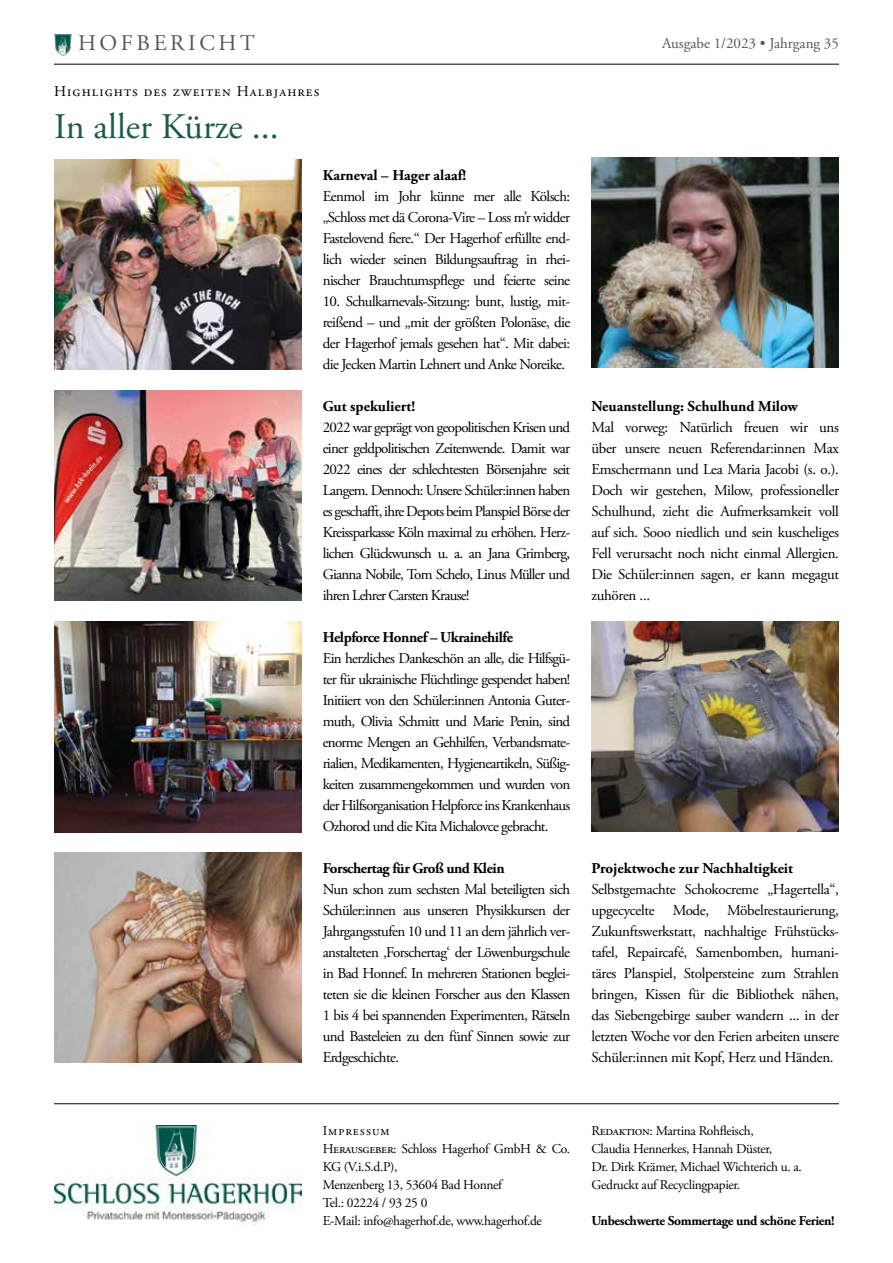
<style>
.page{position:relative;width:893px;height:1263px;background:#fff}
.page>*{position:absolute;margin:0;border:0;box-sizing:border-box;transform-origin:0 0}
.t1{font:36px "Adobe Garamond Pro";color:#1e5a4a}
.t2{font:22.35px "Adobe Garamond Pro";letter-spacing:.16em;color:#575756}
.t3{font:15px/21px "Adobe Garamond Pro";letter-spacing:-.05em;color:#000;text-align:justify}
.t4{font:700 15px "Adobe Garamond Pro";color:#000}
.t5{font:700 15px "Adobe Garamond Pro";letter-spacing:-.03em;color:#000}
.t6{font:15px "Adobe Garamond Pro";letter-spacing:.075em;color:#000}
.t7{font:15px "Adobe Garamond Pro";color:#575756}
.t8{font:13.5px/18px "Adobe Garamond Pro";letter-spacing:-.025em;color:#000}
.t9{font:700 13.5px "Adobe Garamond Pro";letter-spacing:-.025em;color:#000}
</style>
<div class="page">
<hr style="left:54px;top:1103px;width:785px;height:1px;background:#000">
<img style="left:54px;top:1125px;width:247px;height:100px">
<img style="left:54px;top:159px;width:247px;height:210px">
<img style="left:54px;top:621px;width:247px;height:212px">
<img style="left:54px;top:390px;width:247px;height:210px">
<img style="left:591px;top:621px;width:248px;height:210px">
<img style="left:54px;top:852px;width:247px;height:210px">
<hr style="left:54px;top:64px;width:785px;height:1px;background:#000">
<img style="left:54px;top:35px;width:18px;height:20px">
<img style="left:591px;top:158px;width:248px;height:210px">
<h2 class="t2" style="left:78px;top:30px;width:178px">HOFBERICHT</h2>
<p class="t7" style="left:662px;top:35px;width:178px">Ausgabe 1/2023 • Jahrgang 35</p>
<p class="t6" style="left:54px;top:82px;width:267px">Highlights des zweiten Halbjahres</p>
<h1 class="t1" style="left:54px;top:105px;width:226px">In aller Kürze ...</h1>
<p class="t4" style="left:323px;top:167px;width:145px">Karneval – Hager alaaf!</p>
<p class="t3" style="left:323px;top:186px;width:249px">Eenmol im Johr künne mer alle Kölsch: „Schloss met dä Corona-Vire – Loss m’r widder Fastelovend fiere.“ Der Hagerhof erfüllte end&shy;lich wieder seinen Bildungsauftrag in rhei&shy;nischer Brauchtumspflege und feierte seine</p>
<p class="t3" style="left:323px;top:291px;width:249px">10. Schulkarnevals-Sitzung: bunt, lustig, mit&shy;reißend – und „mit der größten Polonäse, die der Hagerhof jemals gesehen hat“. Mit dabei: die Jecken Martin Lehnert und Anke Noreike.</p>
<p class="t4" style="left:323px;top:398px;width:94px">Gut spekuliert!</p>
<p class="t3" style="left:323px;top:417px;width:249px">2022 war geprägt von geopolitischen Krisen und einer geldpolitischen Zeitenwende. Damit war 2022 eines der schlechtesten Börsenjahre seit Langem. Dennoch: Unsere Schüler:innen haben es geschafft, ihre Depots beim Planspiel Börse der Kreissparkasse Köln maximal zu erhöhen. Herz&shy;lichen Glückwunsch u. a. an Jana Grimberg, Gianna Nobile, Tom Schelo, Linus Müller und ihren Lehrer Carsten Krause!</p>
<p class="t5" style="left:323px;top:629px;width:192px">Helpforce Honnef – Ukrainehilfe</p>
<p class="t3" style="left:323px;top:648px;width:249px">Ein herzliches Dankeschön an alle, die Hilfsgü&shy;ter für ukrainische Flüchtlinge gespendet haben!<br>Initiiert von den Schüler:innen Antonia Guter&shy;muth, Olivia Schmitt und Marie Penin, sind enorme Mengen an Gehhilfen, Verbandsmate&shy;rialien, Medikamenten, Hygieneartikeln, Süßig&shy;keiten zusammengekommen und wurden von der Hilfsorganisation Helpforce ins Krankenhaus Ozhorod und die Kita Michalovce gebracht.</p>
<p class="t5" style="left:323px;top:860px;width:183px">Forschertag für Groß und Klein</p>
<p class="t3" style="left:323px;top:879px;width:249px">Nun schon zum sechsten Mal beteiligten sich Schüler:innen aus unseren Physikkursen der Jahrgangsstufen 10 und 11 an dem jährlich ver&shy;anstalteten ‚Forschertag‘ der Löwenburgschule in Bad Honnef. In mehreren Stationen beglei&shy;teten sie die kleinen Forscher aus den Klassen 1 bis 4 bei spannenden Experimenten, Rätseln und Basteleien zu den fünf Sinnen sowie zur Erdgeschichte.</p>
<p class="t4" style="left:591px;top:398px;width:208px">Neuanstellung: Schulhund Milow</p>
<p class="t3" style="left:591px;top:417px;width:249px">Mal vorweg: Natürlich freuen wir uns über unsere neuen Referendar:innen Max Emschermann und Lea Maria Jacobi (s. o.).<br>Doch wir gestehen, Milow, professioneller Schulhund, zieht die Aufmerksamkeit voll auf sich. Sooo niedlich und sein kuscheliges Fell verursacht noch nicht einmal Allergien.<br>Die Schüler:innen sagen, er kann megagut zuhören ...</p>
<p class="t4" style="left:591px;top:860px;width:203px">Projektwoche zur Nachhaltigkeit</p>
<p class="t3" style="left:591px;top:879px;width:249px">Selbstgemachte Schokocreme „Hagertella“, upgecycelte Mode, Möbelrestaurierung, Zukunftswerkstatt, nachhaltige Frühstücks&shy;tafel, Repaircafé, Samenbomben, humani&shy;täres Planspiel, Stolpersteine zum Strahlen bringen, Kissen für die Bibliothek nähen, das Siebengebirge sauber wandern ... in der letzten Woche vor den Ferien arbeiten unsere Schüler:innen mit Kopf, Herz und Händen.</p>
<p class="t8" style="left:323px;top:1122px;width:249px">Impressum<br>Herausgeber: Schloss Hagerhof GmbH &amp; Co.<br>KG (V.i.S.d.P),<br>Menzenberg 13, 53604 Bad Honnef<br>Tel.: 02224 / 93 25 0<br>E-Mail: info@hagerhof.de, www.hagerhof.de</p>
<p class="t8" style="left:591px;top:1122px;width:212px">Redaktion: Martina Rohfleisch,<br>Claudia Hennerkes, Hannah Düster,<br>Dr. Dirk Krämer, Michael Wichterich u. a.<br>Gedruckt auf Recyclingpapier.</p>
<p class="t9" style="left:591px;top:1213px;width:245px">Unbeschwerte Sommertage und schöne Ferien!</p>
</div>
